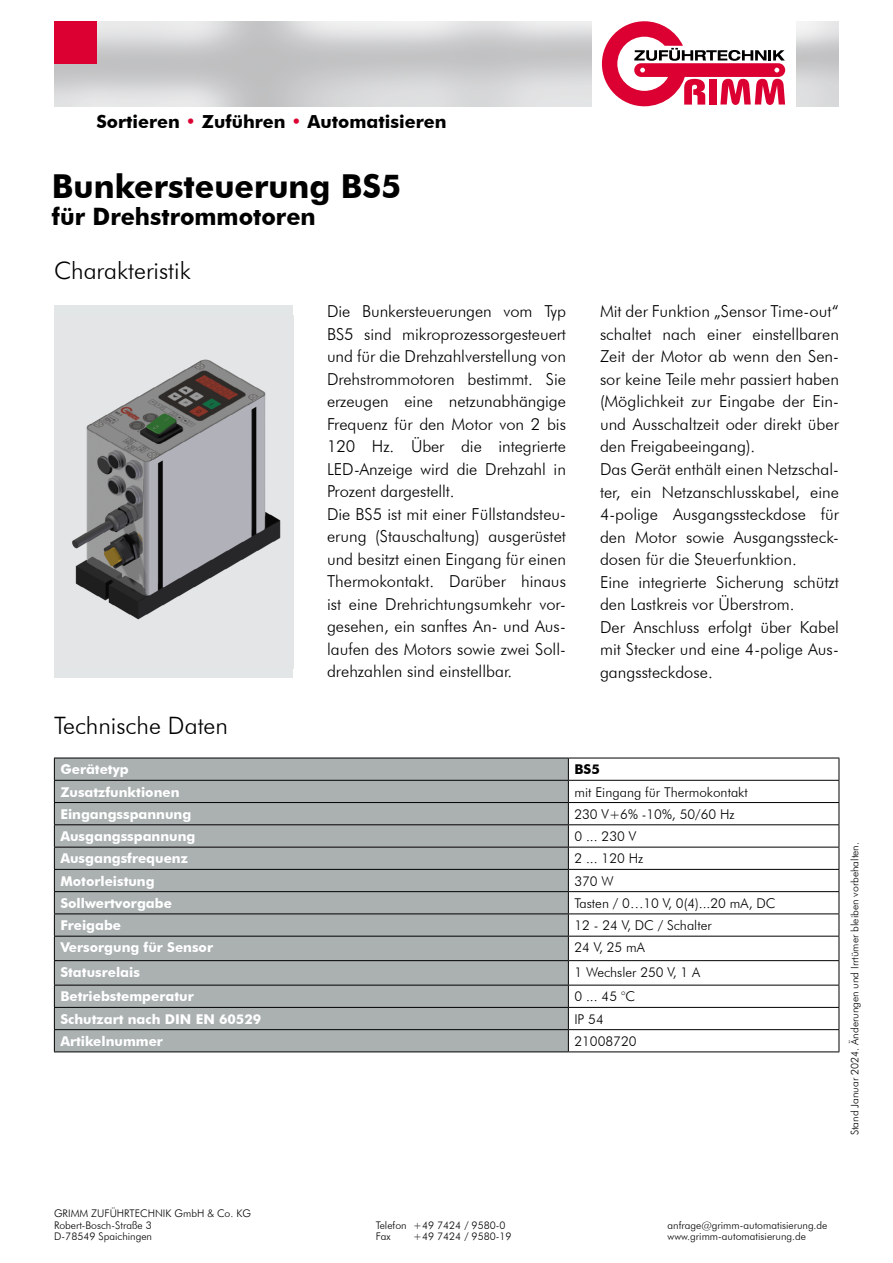
<style>
.page{position:relative;width:893px;height:1263px;background:#fff}
.page>*{position:absolute;margin:0;border:0;box-sizing:border-box;transform-origin:0 0}
.t1{font:700 33px "Futura BT";color:#000}
.t2{font:300 24px "Futura BT";color:#000}
.t3{font:700 24px "Futura BT";color:#000}
.t4{font:700 18px "Futura BT";color:#000}
.t5{font:300 16.5px/22.5px "Futura BT";color:#000}
.t6{font:700 13.5px "Futura BT";color:#fff}
.t7{font:300 13.5px "Futura BT";color:#000}
.t8{font:700 13.5px "Futura BT";color:#000}
.t9{font:300 10.5px/11.2px "Futura BT";color:#000}
.s1{color:#db0031}
</style>
<div class="page">
<div style="left:54px;top:21px;width:43px;height:43px;background:#db0031"></div>
<svg style="left:602px;top:21px;width:183px;height:85px"></svg>
<div style="left:55px;top:759px;width:513px;height:292px;background:#abb1b1"></div>
<hr style="left:54px;top:758px;width:514px;height:1px;background:#000">
<hr style="left:568px;top:758px;width:271px;height:1px;background:#000">
<hr style="left:54px;top:780px;width:514px;height:1px;background:#000">
<hr style="left:568px;top:780px;width:271px;height:1px;background:#000">
<hr style="left:54px;top:802px;width:514px;height:1px;background:#000">
<hr style="left:568px;top:802px;width:271px;height:1px;background:#000">
<hr style="left:54px;top:824px;width:514px;height:1px;background:#000">
<hr style="left:568px;top:824px;width:271px;height:1px;background:#000">
<hr style="left:54px;top:847px;width:514px;height:1px;background:#000">
<hr style="left:568px;top:847px;width:271px;height:1px;background:#000">
<hr style="left:54px;top:869px;width:514px;height:1px;background:#000">
<hr style="left:568px;top:869px;width:271px;height:1px;background:#000">
<hr style="left:54px;top:891px;width:514px;height:1px;background:#000">
<hr style="left:568px;top:891px;width:271px;height:1px;background:#000">
<hr style="left:54px;top:913px;width:514px;height:1px;background:#000">
<hr style="left:568px;top:913px;width:271px;height:1px;background:#000">
<hr style="left:54px;top:936px;width:514px;height:1px;background:#000">
<hr style="left:568px;top:936px;width:271px;height:1px;background:#000">
<hr style="left:54px;top:960px;width:514px;height:1px;background:#000">
<hr style="left:568px;top:960px;width:271px;height:1px;background:#000">
<hr style="left:54px;top:985px;width:514px;height:1px;background:#000">
<hr style="left:568px;top:985px;width:271px;height:1px;background:#000">
<hr style="left:54px;top:1007px;width:514px;height:1px;background:#000">
<hr style="left:568px;top:1007px;width:271px;height:1px;background:#000">
<hr style="left:54px;top:1029px;width:514px;height:1px;background:#000">
<svg style="left:54px;top:758px;width:1px;height:293px"></svg>
<hr style="left:568px;top:1029px;width:271px;height:1px;background:#000">
<svg style="left:568px;top:758px;width:1px;height:293px"></svg>
<svg style="left:839px;top:758px;width:1px;height:293px"></svg>
<hr style="left:54px;top:1051px;width:514px;height:1px;background:#000">
<hr style="left:568px;top:1051px;width:271px;height:1px;background:#000">
<div style="left:54px;top:305px;width:239px;height:373px;background:#e3e6e6"></div>
<img style="left:72px;top:359px;width:209px;height:261px">
<p class="t4" style="left:97px;top:111px;width:351px">Sortieren <span class="s1">•</span> Zuführen <span class="s1">•</span> Automatisieren</p>
<h1 class="t1" style="left:52px;top:167px;width:351px">Bunkersteuerung BS5</h1>
<h2 class="t3" style="left:52px;top:202px;width:265px">für Drehstrommotoren</h2>
<h2 class="t2" style="left:54px;top:256px;width:138px">Charakteristik</h2>
<p class="t5" style="left:327px;top:300px;width:240px">Die Bunkersteuerungen vom Typ<br>BS5 sind mikroprozessorgesteuert und für die Drehzahlverstellung von<br>Drehstrommotoren bestimmt. Sie erzeugen eine netzunabhängige<br>Frequenz für den Motor von 2 bis<br>120 Hz. Über die integrierte<br>LED-Anzeige wird die Drehzahl in<br>Prozent dargestellt.<br>Die BS5 ist mit einer Füllstandsteu&shy;erung (Stauschaltung) ausgerüstet und besitzt einen Eingang für einen<br>Thermokontakt. Darüber hinaus ist eine Drehrichtungsumkehr vor&shy;gesehen, ein sanftes An- und Aus&shy;laufen des Motors sowie zwei Soll&shy;drehzahlen sind einstellbar.</p>
<p class="t5" style="left:600px;top:300px;width:240px">Mit der Funktion „Sensor Time-out“ schaltet nach einer einstellbaren<br>Zeit der Motor ab wenn den Sen&shy;sor keine Teile mehr passiert haben (Möglichkeit zur Eingabe der Ein&shy;und Ausschaltzeit oder direkt über den Freigabeeingang).<br>Das Gerät enthält einen Netzschal&shy;ter, ein Netzanschlusskabel, eine<br>4-polige Ausgangssteckdose für den Motor sowie Ausgangssteck&shy;dosen für die Steuerfunktion.<br>Eine integrierte Sicherung schützt den Lastkreis vor Überstrom.<br>Der Anschluss erfolgt über Kabel mit Stecker und eine 4-polige Aus&shy;gangssteckdose.</p>
<h2 class="t2" style="left:54px;top:710px;width:176px">Technische Daten</h2>
<p class="t6" style="left:60px;top:761px;width:70px">Gerätetyp</p>
<p class="t8" style="left:574px;top:761px;width:27px">BS5</p>
<p class="t6" style="left:60px;top:783px;width:121px">Zusatzfunktionen</p>
<p class="t7" style="left:574px;top:783px;width:175px">mit Eingang für Thermokontakt</p>
<p class="t6" style="left:60px;top:806px;width:132px">Eingangsspannung</p>
<p class="t7" style="left:574px;top:806px;width:162px">230 V+6% -10%, 50/60 Hz</p>
<p class="t6" style="left:60px;top:828px;width:137px">Ausgangsspannung</p>
<p class="t7" style="left:574px;top:828px;width:63px">0 ... 230 V</p>
<p class="t6" style="left:60px;top:850px;width:129px">Ausgangsfrequenz</p>
<p class="t7" style="left:574px;top:850px;width:70px">2 ... 120 Hz</p>
<p class="t6" style="left:60px;top:873px;width:96px">Motorleistung</p>
<p class="t7" style="left:574px;top:873px;width:41px">370 W</p>
<p class="t6" style="left:60px;top:895px;width:113px">Sollwertvorgabe</p>
<p class="t7" style="left:574px;top:895px;width:203px">Tasten / 0…10 V, 0(4)...20 mA, DC</p>
<p class="t6" style="left:60px;top:917px;width:62px">Freigabe</p>
<p class="t7" style="left:574px;top:917px;width:139px">12 - 24 V, DC / Schalter</p>
<p class="t6" style="left:60px;top:939px;width:154px">Versorgung für Sensor</p>
<p class="t7" style="left:574px;top:939px;width:72px">24 V, 25 mA</p>
<p class="t6" style="left:60px;top:964px;width:81px">Statusrelais</p>
<p class="t7" style="left:574px;top:964px;width:127px">1 Wechsler 250 V, 1 A</p>
<p class="t6" style="left:60px;top:988px;width:135px">Betriebstemperatur</p>
<p class="t7" style="left:574px;top:988px;width:62px">0 ... 45 °C</p>
<p class="t6" style="left:60px;top:1011px;width:202px">Schutzart nach DIN EN 60529</p>
<p class="t7" style="left:574px;top:1011px;width:31px">IP 54</p>
<p class="t6" style="left:60px;top:1033px;width:104px">Artikelnummer</p>
<p class="t7" style="left:574px;top:1033px;width:64px">21008720</p>
<p class="t9" style="left:849px;top:1135px;width:295px;rotate:-90deg">Stand Januar 2024. Änderungen und Irrtümer bleiben vorbehalten.</p>
<p class="t9" style="left:54px;top:1208px;width:199px">GRIMM ZUFÜHRTECHNIK GmbH &amp; Co. KG<br>Robert-Bosch-Straße 3<br>D-78549 Spaichingen</p>
<p class="t9" style="left:376px;top:1219px;width:131px">Telefon +49 7424 / 9580-0<br>Fax</p>
<p class="t9" style="left:413px;top:1230px;width:100px">+49 7424 / 9580-19</p>
<p class="t9" style="left:668px;top:1219px;width:161px">anfrage@grimm-automatisierung.de www.grimm-automatisierung.de</p>
</div>
